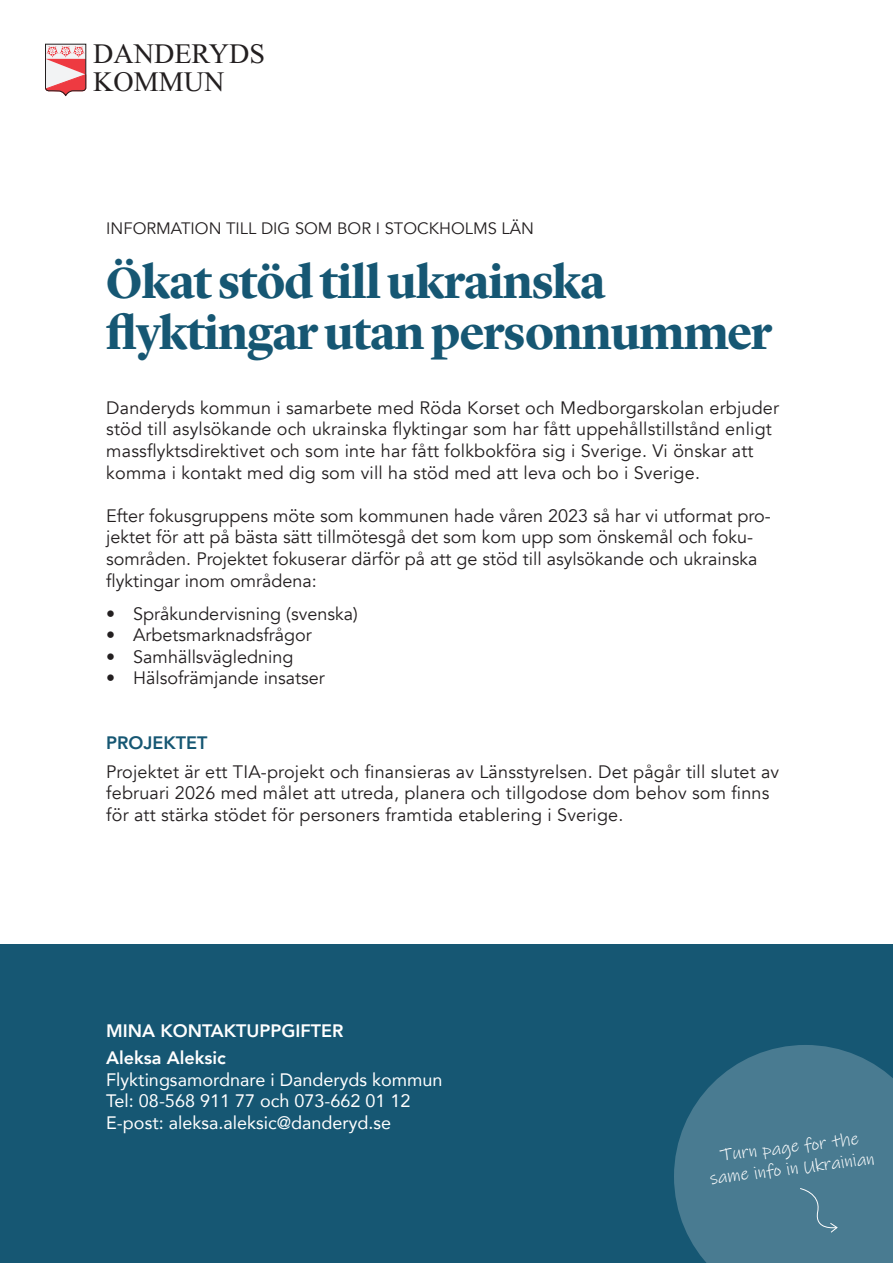
<style>
.page{position:relative;width:893px;height:1263px;background:#fff}
.page>*{position:absolute;margin:0;border:0;box-sizing:border-box;transform-origin:0 0}
.t1{font:700 48px/51px "Lyon Display";letter-spacing:-.02em;color:#165773}
.t2{font:28.05px/28px "Times New Roman";color:#231f20}
.t3{font:18px/21.6px "Avenir";letter-spacing:.01em;color:#231f20}
.t4{font:18px/21.6px "Avenir";color:#fff}
.t5{font:800 18px/27px "Avenir";color:#fff}
.t6{font:18px/21.6px "Ink Free";color:#fff;text-align:center}
.t7{font:800 18px "Avenir";color:#165773}
.t8{font:16.5px "Avenir";color:#231f20}
.s1{font-size:45px}
</style>
<div class="page">
<svg style="left:45px;top:44px;width:42px;height:52px"></svg>
<div style="left:0;top:944px;width:893px;height:319px;background:#165773"></div>
<svg style="left:674px;top:1045px;width:219px;height:218px;background:#42768d"></svg>
<svg style="left:799px;top:1188px;width:39px;height:45px;background:#508095"></svg>
<h2 class="t2" style="left:93px;top:42px;width:173px">DANDERYDS<br>KOMMUN</h2>
<p class="t8" style="left:106px;top:219px;width:429px">INFORMATION TILL DIG SOM BOR I STOCKHOLMS LÄN</p>
<h1 class="t1" style="left:106px;top:252px;width:667px"><span class="s1">Ö</span>kat stöd till ukrainska flyktingar utan personnummer</h1>
<p class="t3" style="left:106px;top:397px;width:674px">Danderyds kommun i samarbete med Röda Korset och Medborgarskolan erbjuder stöd till asylsökande och ukrainska flyktingar som har fått uppehållstillstånd enligt massflyktsdirektivet och som inte har fått folkbokföra sig i Sverige. Vi önskar att komma i kontakt med dig som vill ha stöd med att leva och bo i Sverige.</p>
<p class="t3" style="left:106px;top:505px;width:666px">Efter fokusgruppens möte som kommunen hade våren 2023 så har vi utformat pro&shy;jektet för att på bästa sätt tillmötesgå det som kom upp som önskemål och foku&shy;sområden. Projektet fokuserar därför på att ge stöd till asylsökande och ukrainska flyktingar inom områdena:</p>
<p class="t3" style="left:106px;top:603px;width:253px">• Språkundervisning (svenska)</p>
<p class="t3" style="left:106px;top:625px;width:207px">• Arbetsmarknadsfrågor</p>
<p class="t3" style="left:106px;top:646px;width:189px">• Samhällsvägledning</p>
<p class="t3" style="left:106px;top:668px;width:220px">• Hälsofrämjande insatser</p>
<p class="t7" style="left:106px;top:729px;width:103px">PROJEKTET</p>
<p class="t3" style="left:106px;top:761px;width:674px">Projektet är ett TIA-projekt och finansieras av Länsstyrelsen. Det pågår till slutet av februari 2026 med målet att utreda, planera och tillgodose dom behov som finns för att stärka stödet för personers framtida etablering i Sverige.</p>
<p class="t5" style="left:106px;top:1017px;width:239px">MINA KONTAKTUPPGIFTER<br>Aleksa Aleksic</p>
<p class="t4" style="left:106px;top:1068px;width:338px">Flyktingsamordnare i Danderyds kommun<br>Tel: 08-568 911 77 och 073-662 01 12<br>E-post: aleksa.aleksic@danderyd.se</p>
<p class="t6" style="left:706px;top:1146px;width:167px;rotate:-7deg">Turn page for the same info in Ukrainian</p>
</div>
